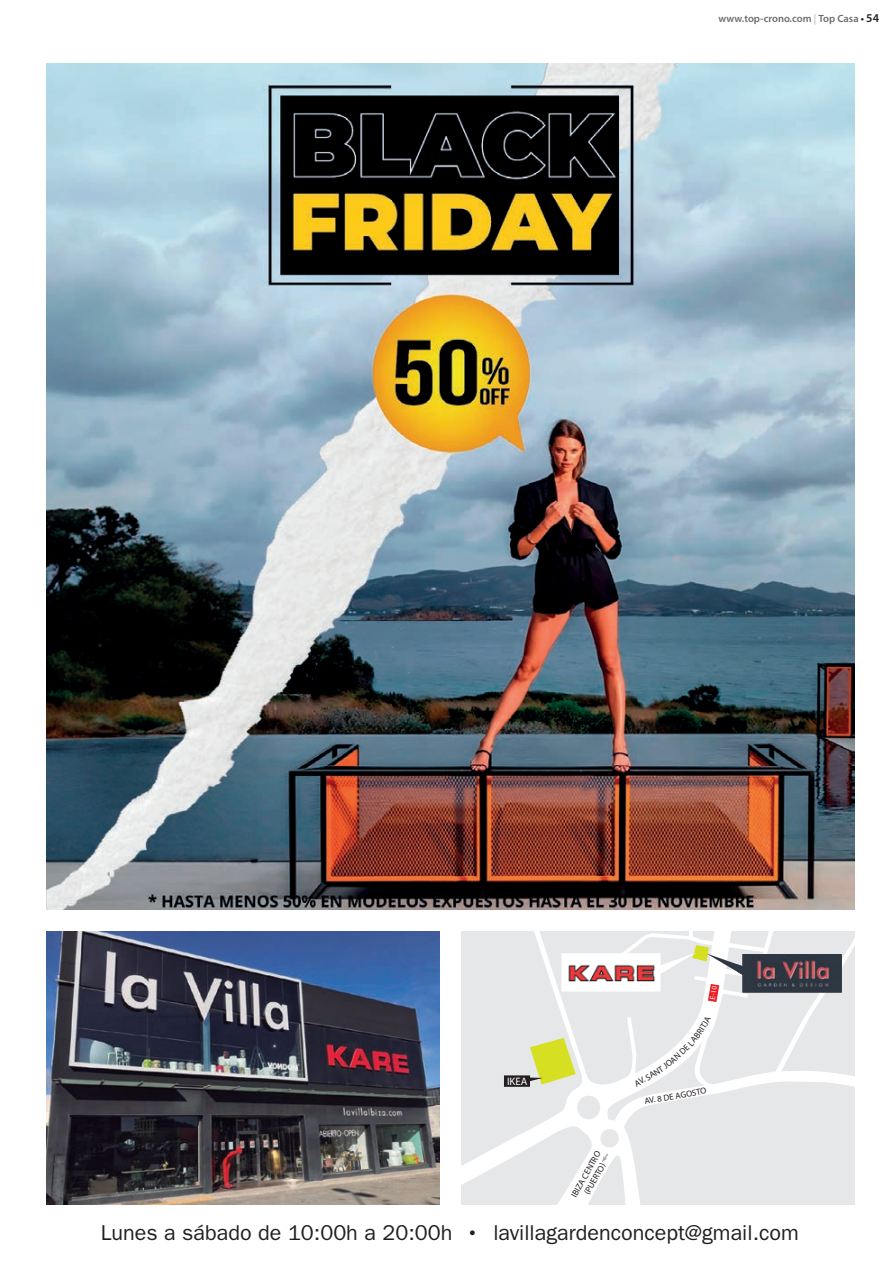
<style>
.page{position:relative;width:893px;height:1263px;background:#fff}
.page>*{position:absolute;margin:0;border:0;box-sizing:border-box;transform-origin:0 0}
.t1{font:21.6px "ITC Franklin Gothic Std";color:#231f20}
.t2{font:10.8px "Myriad Pro";color:#fff}
.t3{font:600 10.5px "Myriad Pro";color:#6c6d70}
.t4{font:8.7px/9.9px "Myriad Pro";color:#231f20;text-align:center}
.t5{font:7.35px "Myriad Pro";color:#fff}
.s1{font-family:"Frutiger LT Std";font-weight:300;font-stretch:condensed;color:#939598}
.s2{color:#231f20}
.s3{font-size:12px;color:#231f20}
.s4{font-weight:500}
</style>
<div class="page">
<img style="left:47px;top:64px;width:808px;height:845px">
<img style="left:47px;top:931px;width:393px;height:274px">
<svg style="left:461px;top:931px;width:394px;height:274px"></svg>
<p class="t3" style="left:718px;top:13px;width:162px">www.top-crono.com <span class="s1">|</span> Top Casa <span class="s2">•</span> <span class="s3">54</span></p>
<p class="t2" style="left:507px;top:1074px;width:22px">IKEA</p>
<p class="t5" style="left:708px;top:999px;width:15px;rotate:-80deg">E-10</p>
<p class="t4" style="left:644px;top:1096px;width:64px;rotate:-10deg">AV. 8 DE AGOSTO</p>
<p class="t4" style="left:569px;top:1194px;width:53px;rotate:-61deg">IBIZA CENTRO (PUERTO)</p>
<p class="t1" style="left:101px;top:1221px;width:700px">Lunes a sábado de 10:00h a 20:00h <span class="s4">•</span> lavillagardenconcept@gmail.com</p>
</div>
